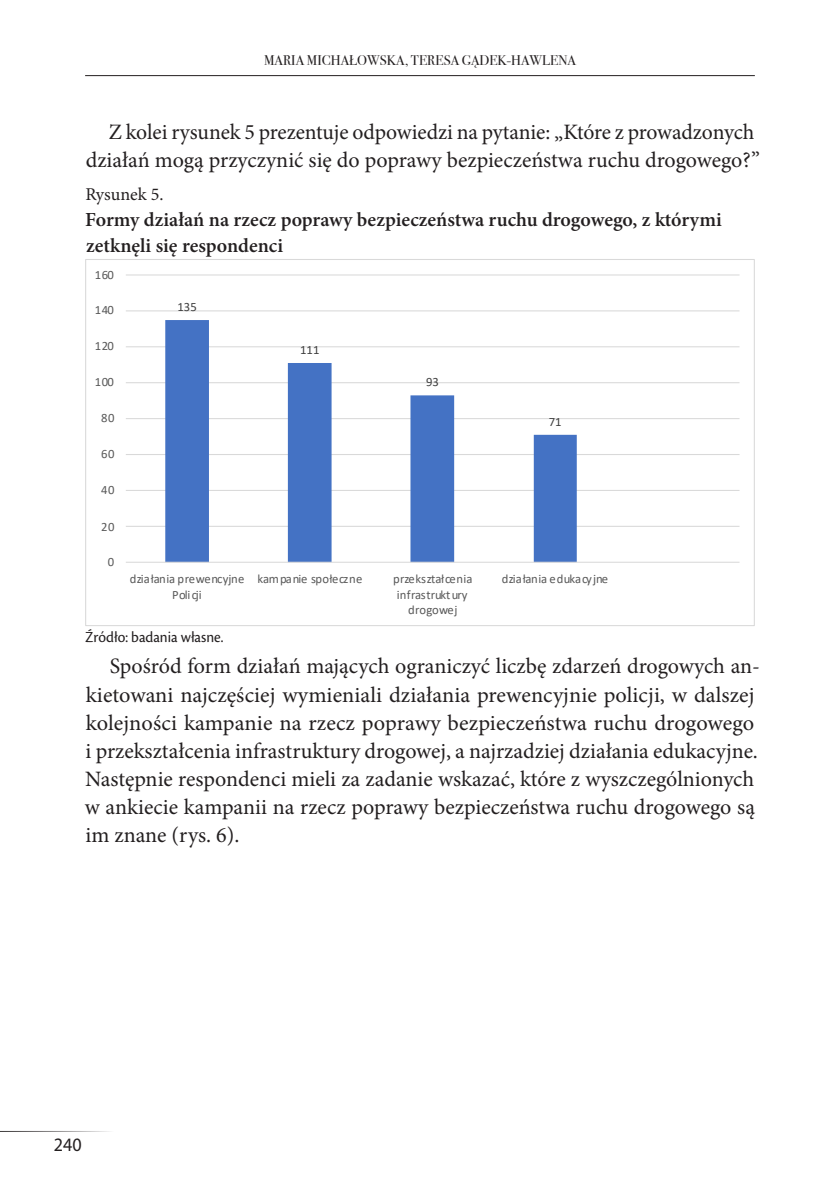
<style>
.page{position:relative;width:840px;height:1191px;background:#fff}
.page>*{position:absolute;margin:0;border:0;box-sizing:border-box;transform-origin:0 0}
._00_PODSTAWA_-_POLSK{font:22px/28.2px "Minion Pro";color:#231f20;text-align:right}
.Tabela_-_opis{font:600 20px/26px "Minion Pro";letter-spacing:-.005em;color:#231f20}
.t1{font:19px "Myriad Pro";color:#231f20;scale:.95 1}
.Tabela_-_nr{font:18px "Minion Pro";letter-spacing:-.005em;color:#231f20}
.Tabela_-_opis-2{font:16px "Cronos Pro";color:#231f20;scale:.95 1}
.t2{font:14px "Bodoni Svty Two ITCTT";letter-spacing:.005em;color:#231f20}
.t3{font:12.6px/15.4px "Calibri";letter-spacing:-.005em;color:#595959;text-align:center}
.t4{font:12.6px "Calibri";color:#404040}
</style>
<div class="page">
<hr style="left:85px;top:75px;width:669px;height:1px;background:#231f20">
<hr style="left:0;top:1131px;width:113px;height:1px;background:#231f20">
<hr style="left:126px;top:526px;width:613px;height:1px;background:#d9d9d9">
<hr style="left:126px;top:490px;width:613px;height:1px;background:#d9d9d9">
<hr style="left:126px;top:454px;width:613px;height:1px;background:#d9d9d9">
<hr style="left:126px;top:418px;width:613px;height:1px;background:#d9d9d9">
<hr style="left:126px;top:382px;width:613px;height:1px;background:#d9d9d9">
<hr style="left:126px;top:346px;width:613px;height:1px;background:#d9d9d9">
<hr style="left:126px;top:310px;width:613px;height:1px;background:#d9d9d9">
<hr style="left:126px;top:274px;width:613px;height:1px;background:#d9d9d9">
<svg style="left:165px;top:320px;width:411px;height:242px"></svg>
<hr style="left:126px;top:562px;width:613px;height:1px;background:#d9d9d9">
<p class="t2" style="left:264px;top:49px;width:313px">MARIA MICHAŁOWSKA, TERESA GĄDEK-HAWLENA</p>
<p class="_00_PODSTAWA_-_POLSK" style="left:86px;top:118px;width:675px">Z kolei rysunek 5 prezentuje odpowiedzi na pytanie: „Które z prowadzonych działań mogą przyczynić się do poprawy bezpieczeństwa ruchu drogowego?”</p>
<p class="Tabela_-_nr" style="left:85px;top:182px;width:80px">Rysunek 5.</p>
<p class="Tabela_-_opis" style="left:85px;top:206px;width:637px">Formy działań na rzecz poprawy bezpieczeństwa ruchu drogowego, z którymi zetknęli się respondenci</p>
<p class="t3" style="left:95px;top:266px;width:21px">160</p>
<p class="t3" style="left:95px;top:302px;width:21px">140</p>
<p class="t3" style="left:95px;top:338px;width:21px">120</p>
<p class="t3" style="left:95px;top:374px;width:21px">100</p>
<p class="t3" style="left:101px;top:410px;width:15px">80</p>
<p class="t3" style="left:101px;top:446px;width:15px">60</p>
<p class="t3" style="left:101px;top:482px;width:15px">40</p>
<p class="t3" style="left:101px;top:518px;width:15px">20</p>
<p class="t3" style="left:108px;top:554px;width:8px">0</p>
<p class="t4" style="left:177px;top:298px;width:21px">135</p>
<p class="t4" style="left:300px;top:341px;width:21px">111</p>
<p class="t4" style="left:426px;top:373px;width:14px">93</p>
<p class="t4" style="left:548px;top:413px;width:14px">71</p>
<p class="t3" style="left:130px;top:571px;width:116px">działania prewencyjne<br>Policji</p>
<p class="t3" style="left:257px;top:571px;width:106px">kampanie społeczne</p>
<p class="t3" style="left:393px;top:571px;width:81px">przekształcenia infrastruktury drogowej</p>
<p class="t3" style="left:501px;top:571px;width:108px">działania edukacyjne</p>
<p class="Tabela_-_opis-2" style="left:85px;top:628px;width:147px">Źródło: badania własne.</p>
<p class="_00_PODSTAWA_-_POLSK" style="left:85px;top:652px;width:676px;text-align:left;text-indent:25px">Spośród form działań mających ograniczyć liczbę zdarzeń drogowych an&shy;kietowani najczęściej wymieniali działania prewencyjnie policji, w dalszej kolejności kampanie na rzecz poprawy bezpieczeństwa ruchu drogowego i przekształcenia infrastruktury drogowej, a najrzadziej działania edukacyjne.<br>Następnie respondenci mieli za zadanie wskazać, które z wyszczególnionych w ankiecie kampanii na rzecz poprawy bezpieczeństwa ruchu drogowego są im znane (rys. 6).</p>
<p class="t1" style="left:54px;top:1133px;width:31px">240</p>
</div>
